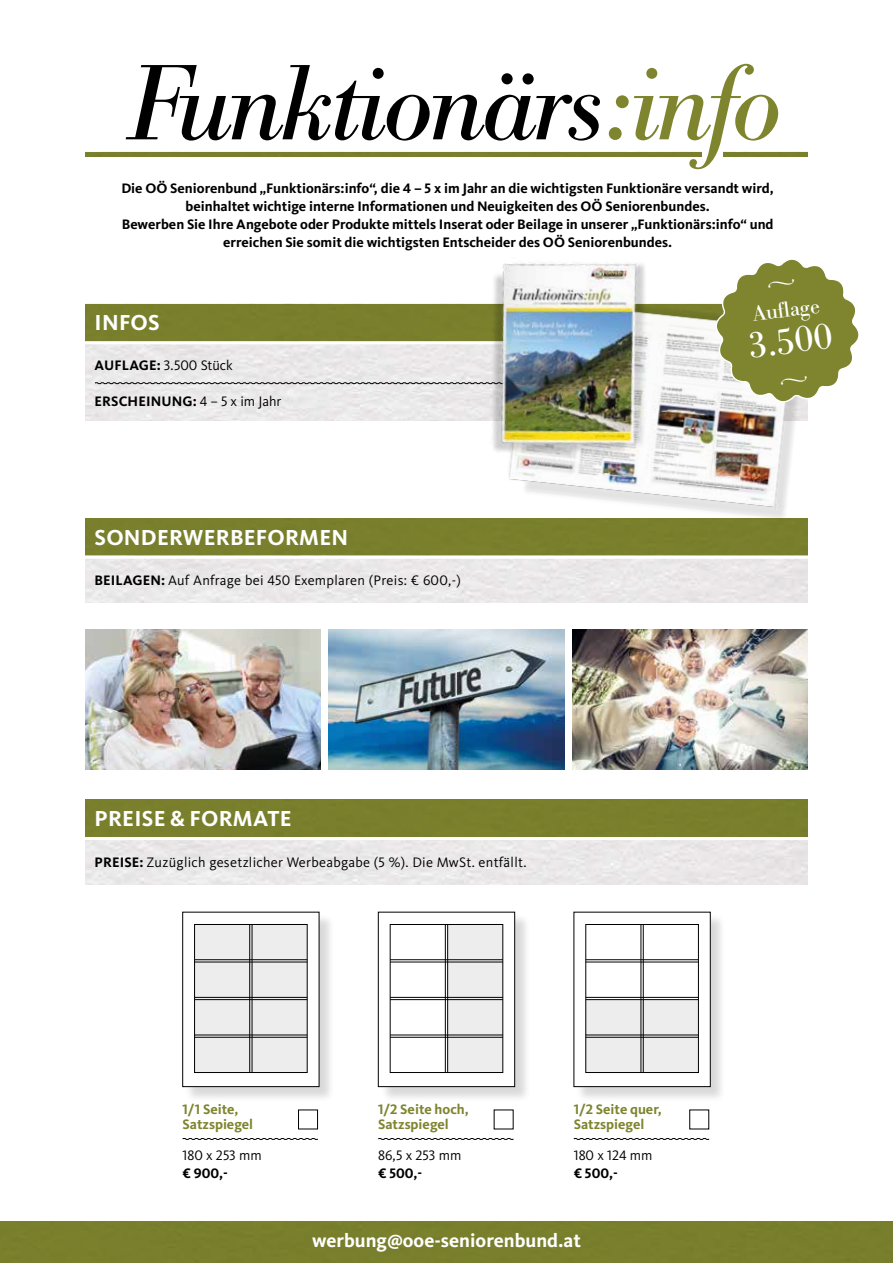
<style>
.page{position:relative;width:893px;height:1263px;background:#fff}
.page>*{position:absolute;margin:0;border:0;box-sizing:border-box;transform-origin:0 0}
.t1{font:36.45px "Bodoni Berthold BQ";color:#fff}
.t2{font:700 22.5px "Kievit OT";letter-spacing:.01em;color:#fff}
.t3{font:21.6px "Bodoni Berthold BQ";color:#fff}
.t4{font:700 19.5px "Kievit OT";color:#fff}
.t5{font:700 14.25px/18px "Kievit OT";color:#000;text-align:center}
.t6{font:14.25px "Kievit OT";letter-spacing:.02em;color:#000}
.t7{font:700 14.25px/15px "Kievit OT";color:#7e852e}
.t8{font:14.25px "Kievit OT";color:#000}
.s1{font-weight:700}
.s2{font-weight:400}
</style>
<div class="page">
<div style="left:85px;top:304px;width:375px;height:37px;background:#797f2c"></div>
<img style="left:85px;top:344px;width:375px;height:76px">
<img style="left:85px;top:518px;width:723px;height:85px">
<hr style="left:85px;top:556px;width:729px;height:3px;background:#fff">
<svg style="left:609px;top:64px;width:169px;height:105px"></svg>
<svg style="left:126px;top:65px;width:474px;height:76px"></svg>
<svg style="left:573px;top:1138px;width:137px;height:2px"></svg>
<div style="left:575px;top:914px;width:152px;height:189px;background:#000;opacity:.15"></div>
<div style="left:574px;top:912px;width:136px;height:174px;background:#fff"></div>
<div style="left:586px;top:924px;width:112px;height:148px;border:1px solid #000"></div>
<div style="left:586px;top:1000px;width:112px;height:72px;background:#ededed"></div>
<hr style="left:643px;top:924px;width:1px;height:148px;background:#000">
<hr style="left:641px;top:924px;width:1px;height:148px;background:#000">
<hr style="left:586px;top:959px;width:112px;height:1px;background:#000">
<hr style="left:586px;top:962px;width:112px;height:1px;background:#000">
<hr style="left:586px;top:997px;width:112px;height:1px;background:#000">
<hr style="left:586px;top:999px;width:112px;height:1px;background:#000">
<hr style="left:586px;top:1035px;width:112px;height:1px;background:#000">
<hr style="left:586px;top:1037px;width:112px;height:1px;background:#000">
<svg style="left:378px;top:1138px;width:136px;height:2px"></svg>
<div style="left:380px;top:914px;width:151px;height:189px;background:#000;opacity:.15"></div>
<div style="left:378px;top:912px;width:137px;height:174px;background:#fff"></div>
<div style="left:378px;top:912px;width:137px;height:175px;border:1px solid #000"></div>
<div style="left:390px;top:924px;width:113px;height:148px;border:1px solid #000"></div>
<div style="left:448px;top:925px;width:55px;height:147px;background:#ededed"></div>
<hr style="left:447px;top:924px;width:1px;height:148px;background:#000">
<hr style="left:445px;top:924px;width:1px;height:148px;background:#000">
<hr style="left:390px;top:959px;width:113px;height:1px;background:#000">
<hr style="left:390px;top:962px;width:113px;height:1px;background:#000">
<hr style="left:390px;top:997px;width:113px;height:1px;background:#000">
<hr style="left:390px;top:999px;width:113px;height:1px;background:#000">
<hr style="left:390px;top:1035px;width:113px;height:1px;background:#000">
<hr style="left:390px;top:1037px;width:113px;height:1px;background:#000">
<div style="left:298px;top:1110px;width:20px;height:19px;border:1px solid #000"></div>
<svg style="left:182px;top:1138px;width:136px;height:2px"></svg>
<div style="left:184px;top:914px;width:151px;height:189px;background:#000;opacity:.15"></div>
<div style="left:183px;top:912px;width:136px;height:174px;background:#fff"></div>
<div style="left:194px;top:924px;width:113px;height:148px;background:#ededed"></div>
<hr style="left:252px;top:924px;width:1px;height:148px;background:#000">
<hr style="left:249px;top:924px;width:1px;height:148px;background:#000">
<hr style="left:194px;top:959px;width:113px;height:1px;background:#000">
<hr style="left:194px;top:962px;width:113px;height:1px;background:#000">
<hr style="left:194px;top:997px;width:113px;height:1px;background:#000">
<hr style="left:194px;top:999px;width:113px;height:1px;background:#000">
<hr style="left:194px;top:1035px;width:113px;height:1px;background:#000">
<hr style="left:194px;top:1037px;width:113px;height:1px;background:#000">
<img style="left:85px;top:799px;width:723px;height:86px">
<hr style="left:85px;top:837px;width:729px;height:3px;background:#fff">
<div style="left:85px;top:152px;width:617px;height:5px;background:#797f2c"></div>
<div style="left:0;top:1221px;width:893px;height:42px;background:#797f2c"></div>
<img style="left:724px;top:152px;width:84px;height:5px">
<svg style="left:94px;top:382px;width:366px;height:2px"></svg>
<img style="left:460px;top:263px;width:348px;height:274px">
<img style="left:85px;top:629px;width:236px;height:141px">
<img style="left:329px;top:629px;width:235px;height:141px">
<img style="left:572px;top:629px;width:236px;height:141px">
<svg style="left:712px;top:259px;width:147px;height:206px"></svg>
<p class="t5" style="left:121px;top:179px;width:654px">Die OÖ Seniorenbund „Funktionärs:info“, die 4 – 5 x im Jahr an die wichtigsten Funktionäre versandt wird, beinhaltet wichtige interne Informationen und Neuigkeiten des OÖ Seniorenbundes.<br>Bewerben Sie Ihre Angebote oder Produkte mittels Inserat oder Beilage in unserer „Funktionärs:info“ und erreichen Sie somit die wichtigsten Entscheider des OÖ Seniorenbundes.</p>
<h2 class="t2" style="left:95px;top:309px;width:67px">INFOS</h2>
<p class="t8" style="left:95px;top:358px;width:140px"><span class="s1">AUFLAGE:</span> 3.500 Stück</p>
<p class="t5" style="left:95px;top:393px;width:188px">ERSCHEINUNG: <span class="s2">4 – 5 x im Jahr</span></p>
<h2 class="t2" style="left:95px;top:524px;width:255px">SONDERWERBEFORMEN</h2>
<p class="t6" style="left:94px;top:573px;width:368px"><span class="s1">BEILAGEN:</span> Auf Anfrage bei 450 Exemplaren (Preis: € 600,-)</p>
<h2 class="t2" style="left:95px;top:805px;width:199px">PREISE &amp; FORMATE</h2>
<p class="t6" style="left:94px;top:854px;width:434px"><span class="s1">PREISE:</span> Zuzüglich gesetzlicher Werbeabgabe (5 %). Die MwSt. entfällt.</p>
<h3 class="t3" style="left:752px;top:301px;width:69px;rotate:-7deg">Auflage</h3>
<h1 class="t1" style="left:746px;top:325px;width:86px;rotate:-7deg">3.500</h1>
<p class="t7" style="left:183px;top:1102px;width:72px">1/1 Seite,<br>Satzspiegel</p>
<p class="t6" style="left:183px;top:1147px;width:81px">180 x 253 mm</p>
<p class="t5" style="left:183px;top:1164px;width:47px">€ 900,-</p>
<p class="t7" style="left:378px;top:1102px;width:92px">1/2 Seite hoch,<br>Satzspiegel</p>
<p class="t6" style="left:378px;top:1147px;width:85px">86,5 x 253 mm</p>
<p class="t5" style="left:378px;top:1164px;width:46px">€ 500,-</p>
<p class="t7" style="left:574px;top:1102px;width:90px">1/2 Seite quer,<br>Satzspiegel</p>
<p class="t6" style="left:574px;top:1147px;width:80px">180 x 124 mm</p>
<p class="t5" style="left:574px;top:1164px;width:46px">€ 500,-</p>
<h3 class="t4" style="left:312px;top:1229px;width:270px">werbung@ooe-seniorenbund.at</h3>
</div>
